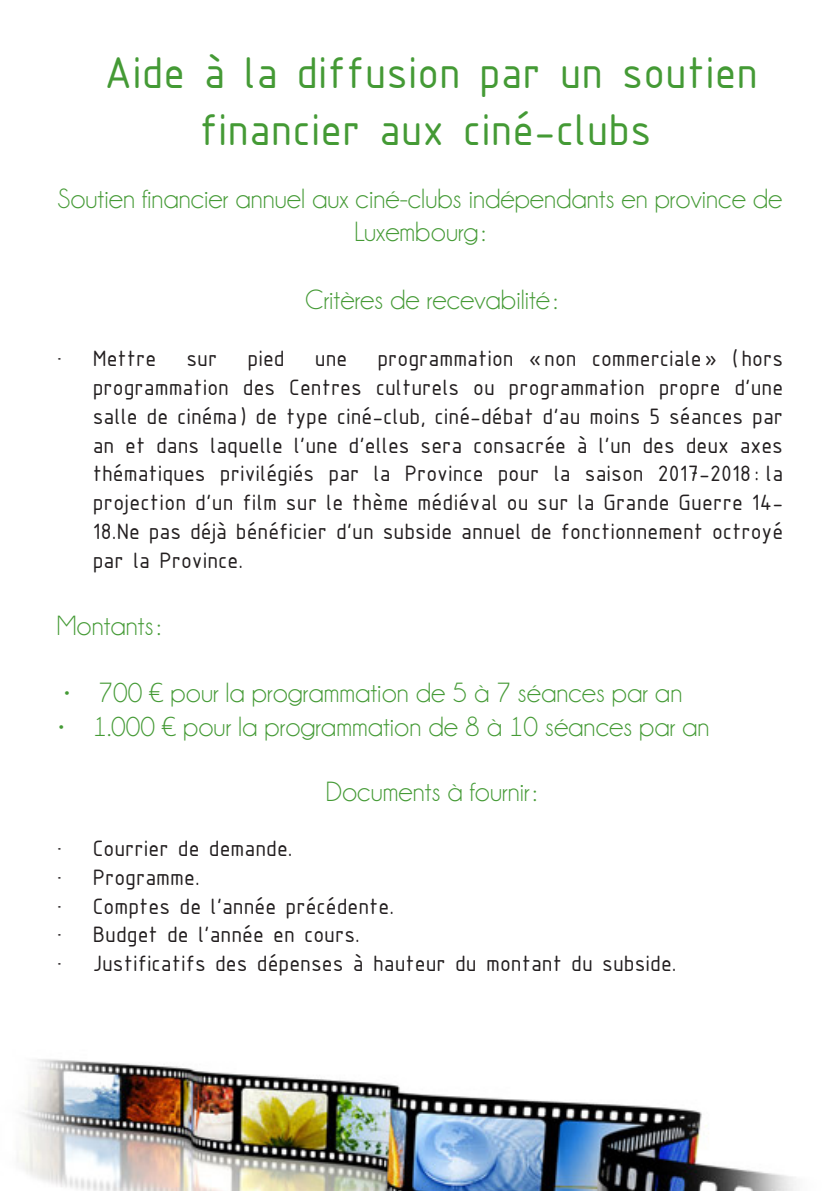
<style>
.page{position:relative;width:840px;height:1191px;background:#fff}
.page>*{position:absolute;margin:0;border:0;box-sizing:border-box;transform-origin:0 0}
.t1{font:48px/57.6px "ISOCPEUR";color:#449a35;text-align:center}
.t2{font:28px/33.6px "Champagne&Limousines";color:#449a35;text-align:center}
.t3{font:24px/28.8px "ISOCPEUR";color:#231f20;text-align:justify}
</style>
<div class="page">
<img style="left:17px;top:1059px;width:779px;height:132px">
<p class="t1" style="left:104px;top:42px;width:654px">Aide à la diffusion par un soutien financier aux ciné-clubs</p>
<p class="t2" style="left:57px;top:182px;width:726px">Soutien financier annuel aux ciné-clubs indépendants en province de<br>Luxembourg:</p>
<p class="t2" style="left:305px;top:283px;width:253px">Critères de recevabilité:</p>
<p class="t3" style="left:93px;top:343px;width:691px;text-indent:284px">programmation «non commerciale» ( hors programmation des Centres culturels ou programmation propre d’une salle de cinéma ) de type ciné-club, ciné-débat d’au moins 5 séances par an et dans laquelle l’une d’elles sera consacrée à l’un des deux axes thématiques privilégiés par la Province pour la saison 2017-2018 : la projection d’un film sur le thème médiéval ou sur la Grande Guerre 14- 18.Ne pas déjà bénéficier d’un subside annuel de fonctionnement octroyé par la Province.</p>
<p class="t3" style="left:57px;top:343px;width:101px">• Mettre</p>
<p class="t3" style="left:186px;top:343px;width:32px">sur</p>
<p class="t3" style="left:247px;top:343px;width:39px">pied</p>
<p class="t3" style="left:314px;top:343px;width:34px">une</p>
<p class="t2" style="left:57px;top:609px;width:105px">Montants:</p>
<p class="t2" style="left:62px;top:676px;width:621px">• 700 € pour la programmation de 5 à 7 séances par an</p>
<p class="t2" style="left:57px;top:710px;width:654px">• 1.000 € pour la programmation de 8 à 10 séances par an</p>
<p class="t2" style="left:325px;top:775px;width:212px">Documents à fournir :</p>
<p class="t3" style="left:57px;top:833px;width:237px">• Courrier de demande.</p>
<p class="t3" style="left:57px;top:862px;width:144px">• Programme.</p>
<p class="t3" style="left:57px;top:890px;width:338px">• Comptes de l’année précédente.</p>
<p class="t3" style="left:57px;top:919px;width:304px">• Budget de l’année en cours.</p>
<p class="t3" style="left:57px;top:948px;width:621px">• Justificatifs des dépenses à hauteur du montant du subside.</p>
</div>
